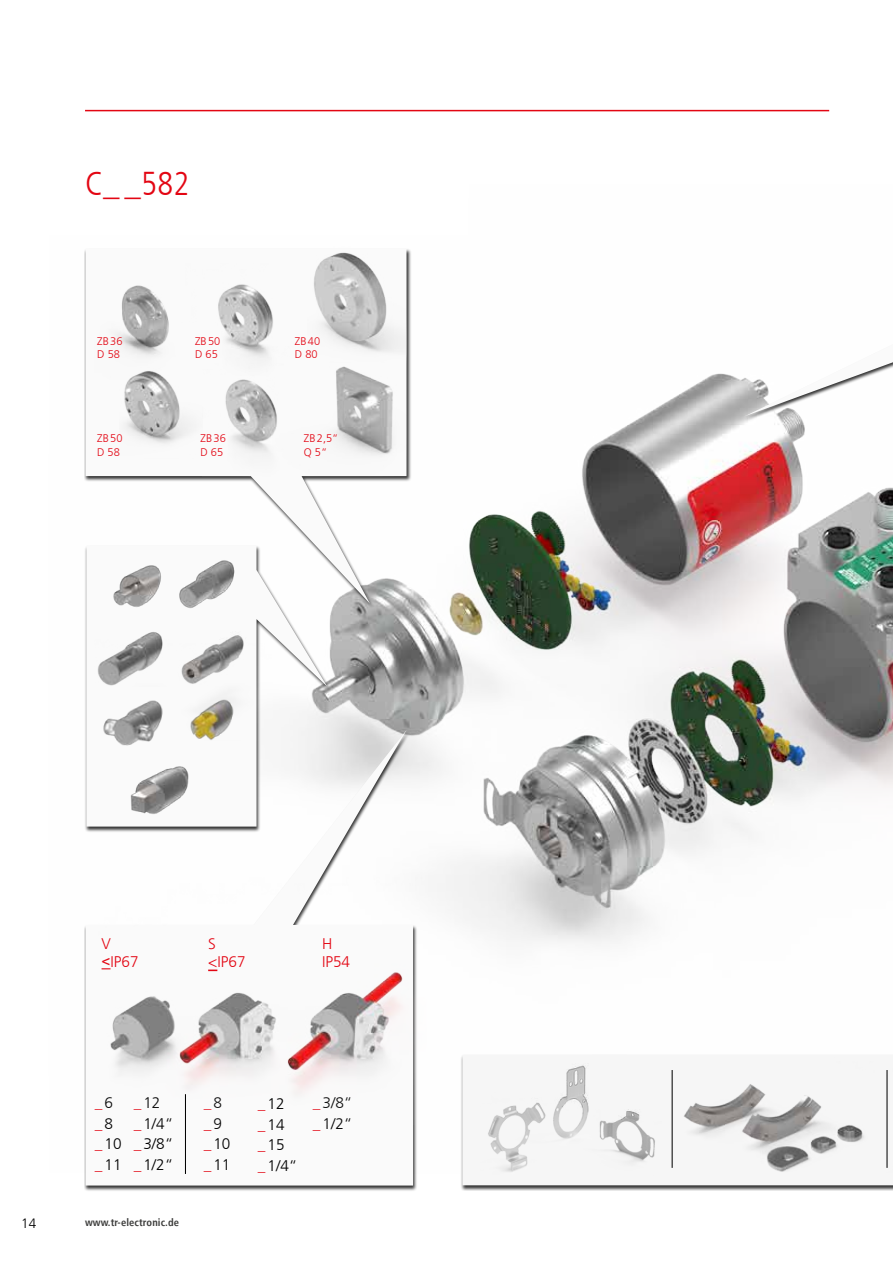
<style>
.page{position:relative;width:893px;height:1263px;background:#fff}
.page>*{position:absolute;margin:0;border:0;box-sizing:border-box;transform-origin:0 0}
.t1{font:300 condensed 33px "Frutiger LT";color:#e30613}
.t2{font:300 15.3px/20.4px "Frutiger LT";color:#000}
.t3{font:300 15.3px/18.5px "Frutiger LT";color:#e30613}
.t4{font:300 13.5px "Frutiger LT";color:#000}
.t5{font:300 11.1px/13.2px "Frutiger LT";color:#e30613}
.t6{font:700 condensed 10.5px "Frutiger LT";letter-spacing:.01em;color:#3c3c3b}
.s1{font-family:"Arial";font-weight:400}
.s2{color:#e30613}
</style>
<div class="page">
<hr style="left:85px;top:110px;width:744px;height:1px;background:#e30613">
<div style="left:461px;top:1054px;width:432px;height:137px;background:#000;opacity:.8"></div>
<div style="left:462px;top:1173px;width:424px;height:12px;background:#f6f6f6"></div>
<img style="left:331px;top:373px;width:562px;height:800px">
<div style="left:84px;top:248px;width:327px;height:361px;background:#000;opacity:.8"></div>
<svg style="left:86px;top:249px;width:320px;height:355px"></svg>
<div style="left:743px;top:143px;width:150px;height:413px;background:#000;opacity:.8"></div>
<svg style="left:744px;top:344px;width:149px;height:72px"></svg>
<img style="left:886px;top:1052px;width:7px;height:135px">
<img style="left:480px;top:1064px;width:181px;height:111px">
<img style="left:673px;top:1055px;width:201px;height:127px">
<svg style="left:86px;top:546px;width:241px;height:184px"></svg>
<div style="left:84px;top:730px;width:334px;height:461px;background:#000;opacity:.8"></div>
<svg style="left:86px;top:730px;width:327px;height:455px"></svg>
<img style="left:95px;top:269px;width:85px;height:136px">
<img style="left:203px;top:375px;width:47px;height:101px">
<img style="left:119px;top:367px;width:84px;height:91px">
<img style="left:106px;top:561px;width:63px;height:57px">
<img style="left:95px;top:632px;width:73px;height:54px">
<img style="left:178px;top:558px;width:60px;height:51px">
<img style="left:95px;top:694px;width:74px;height:57px">
<hr style="left:886px;top:1070px;width:1px;height:98px;background:#000">
<hr style="left:672px;top:1070px;width:1px;height:98px;background:#000">
<img style="left:180px;top:264px;width:125px;height:111px">
<img style="left:308px;top:248px;width:98px;height:93px">
<img style="left:250px;top:341px;width:156px;height:135px">
<img style="left:98px;top:878px;width:329px;height:246px">
<svg style="left:208px;top:969px;width:9px;height:2px"></svg>
<hr style="left:185px;top:1094px;width:1px;height:80px;background:#000">
<img style="left:168px;top:609px;width:103px;height:132px">
<img style="left:169px;top:691px;width:87px;height:74px">
<img style="left:105px;top:751px;width:112px;height:75px">
<h1 class="t1" style="left:85px;top:165px;width:106px">C_ _582</h1>
<p class="t5" style="left:97px;top:335px;width:27px">ZB36<br>D 58</p>
<p class="t5" style="left:195px;top:335px;width:27px">ZB50<br>D 65</p>
<p class="t5" style="left:295px;top:335px;width:27px">ZB40<br>D 80</p>
<p class="t5" style="left:97px;top:432px;width:27px">ZB50<br>D 58</p>
<p class="t5" style="left:201px;top:432px;width:27px">ZB36<br>D 65</p>
<p class="t5" style="left:304px;top:432px;width:36px">ZB2,5“<br>Q 5“</p>
<p class="t3" style="left:102px;top:934px;width:39px">V <span class="s1">&lt;</span>IP67</p>
<p class="t3" style="left:208px;top:934px;width:39px">S &lt;IP67</p>
<p class="t3" style="left:322px;top:934px;width:30px">H<br>IP54</p>
<p class="t2" style="left:95px;top:1093px;width:28px"><span class="s2">_</span>6 <span class="s2">_</span>8 <span class="s2">_</span>10 <span class="s2">_</span>11</p>
<p class="t2" style="left:134px;top:1093px;width:41px"><span class="s2">_</span>12 <span class="s2">_</span>1/4“ <span class="s2">_</span>3/8“ <span class="s2">_</span>1/2“</p>
<p class="t2" style="left:313px;top:1093px;width:41px"><span class="s2">_</span>3/8“ <span class="s2">_</span>1/2“</p>
<p class="t2" style="left:204px;top:1093px;width:28px"><span class="s2">_</span>8 <span class="s2">_</span>9 <span class="s2">_</span>10 <span class="s2">_</span>11</p>
<p class="t2" style="left:258px;top:1094px;width:41px"><span class="s2">_</span>12 <span class="s2">_</span>14 <span class="s2">_</span>15 <span class="s2">_</span>1/4“</p>
<p class="t4" style="left:21px;top:1216px;width:17px">14</p>
<p class="t6" style="left:85px;top:1216px;width:95px">www.tr-electronic.de</p>
</div>
